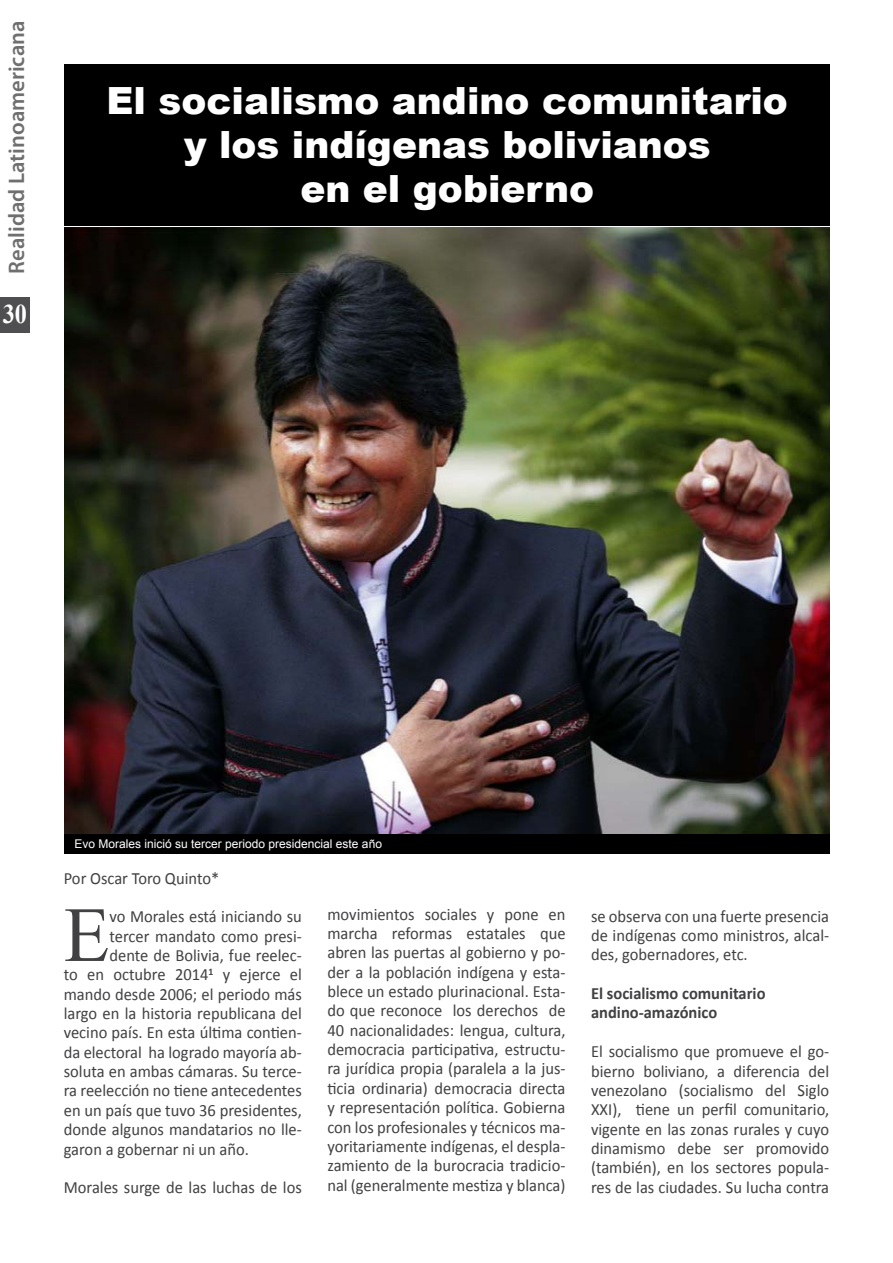
<style>
.page{position:relative;width:893px;height:1263px;background:#fff}
.page>*{position:absolute;margin:0;border:0;box-sizing:border-box;transform-origin:0 0}
.t1{font:78px "Times New Roman";color:#414042;scale:.96 1}
.t2{font:900 37.5px/44.2px "Arial";color:#fff;text-align:center}
.t3{font:700 27px "Times New Roman";color:#fff;scale:.9 1}
.t4{font:600 22.5px "Myriad Pro";color:#6f6f70}
.t5{font:17.1px/19.4px "Calibri";color:#414042;text-align:justify;scale:.96 1}
.t6{font:700 17.1px/19.4px "Calibri";color:#414042;scale:.96 1}
.t7{font:12px "Arial";color:#fff}
</style>
<div class="page">
<div style="left:0;top:297px;width:30px;height:36px;background:#4f4f51"></div>
<div style="left:65px;top:64px;width:765px;height:161px;background:#000"></div>
<img style="left:65px;top:227px;width:765px;height:607px">
<div style="left:65px;top:834px;width:765px;height:20px;background:#000"></div>
<h3 class="t4" style="left:2px;top:274px;width:255px;rotate:-90deg">Realidad Latinoamericana</h3>
<h3 class="t3" style="left:3px;top:295px;width:29px">30</h3>
<h2 class="t2" style="left:107px;top:77px;width:683px">El socialismo andino comunitario y los indígenas bolivianos<br>en el gobierno</h2>
<p class="t7" style="left:75px;top:836px;width:309px">Evo Morales inició su tercer periodo presidencial este año</p>
<p class="t5" style="left:64px;top:869px;width:164px">Por Oscar Toro Quinto*</p>
<h1 class="t1" style="left:64px;top:882px;width:49px">E</h1>
<p class="t5" style="left:110px;top:907px;width:202px">vo Morales está iniciando su</p>
<p class="t5" style="left:110px;top:926px;width:202px">tercer mandato como presi-</p>
<p class="t5" style="left:110px;top:946px;width:202px">dente de Bolivia, fue reelec-</p>
<p class="t5" style="left:64px;top:965px;width:250px">to en octubre 2014<sup>1</sup> y ejerce el</p>
<p class="t5" style="left:64px;top:984px;width:250px">mando desde 2006; el periodo más</p>
<p class="t5" style="left:64px;top:1004px;width:250px">largo en la historia republicana del</p>
<p class="t5" style="left:64px;top:1023px;width:249px">vecino país. En esta última contien-</p>
<p class="t5" style="left:64px;top:1042px;width:249px">da electoral ha logrado mayoría ab-</p>
<p class="t5" style="left:64px;top:1062px;width:250px">soluta en ambas cámaras. Su terce-</p>
<p class="t5" style="left:64px;top:1081px;width:250px">ra reelección no tiene antecedentes</p>
<p class="t5" style="left:64px;top:1100px;width:250px">en un país que tuvo 36 presidentes,</p>
<p class="t5" style="left:64px;top:1120px;width:250px">donde algunos mandatarios no lle-</p>
<p class="t5" style="left:64px;top:1139px;width:194px">garon a gobernar ni un año.</p>
<p class="t5" style="left:64px;top:1178px;width:249px">Morales surge de las luchas de los</p>
<p class="t5" style="left:327px;top:904px;width:250px">movimientos sociales y pone en marcha reformas estatales que abren las puertas al gobierno y po&shy;der a la población indígena y esta&shy;blece un estado plurinacional. Esta&shy;do que reconoce los derechos de 40 nacionalidades: lengua, cultura, democracia participativa, estructu&shy;ra jurídica propia (paralela a la jus&shy;ticia ordinaria) democracia directa y representación política. Gobierna con los profesionales y técnicos ma&shy;yoritariamente indígenas, el despla&shy;zamiento de la burocracia tradicio&shy;nal (generalmente mestiza y blanca)</p>
<p class="t5" style="left:591px;top:906px;width:250px">se observa con una fuerte presencia de indígenas como ministros, alcal&shy;des, gobernadores, etc.</p>
<p class="t6" style="left:591px;top:984px;width:183px">El socialismo comunitario andino-amazónico</p>
<p class="t5" style="left:591px;top:1042px;width:250px">El socialismo que promueve el go&shy;bierno boliviano, a diferencia del venezolano (socialismo del Siglo XXI), tiene un perfil comunitario, vigente en las zonas rurales y cuyo dinamismo debe ser promovido (también), en los sectores popula&shy;res de las ciudades. Su lucha contra</p>
</div>
